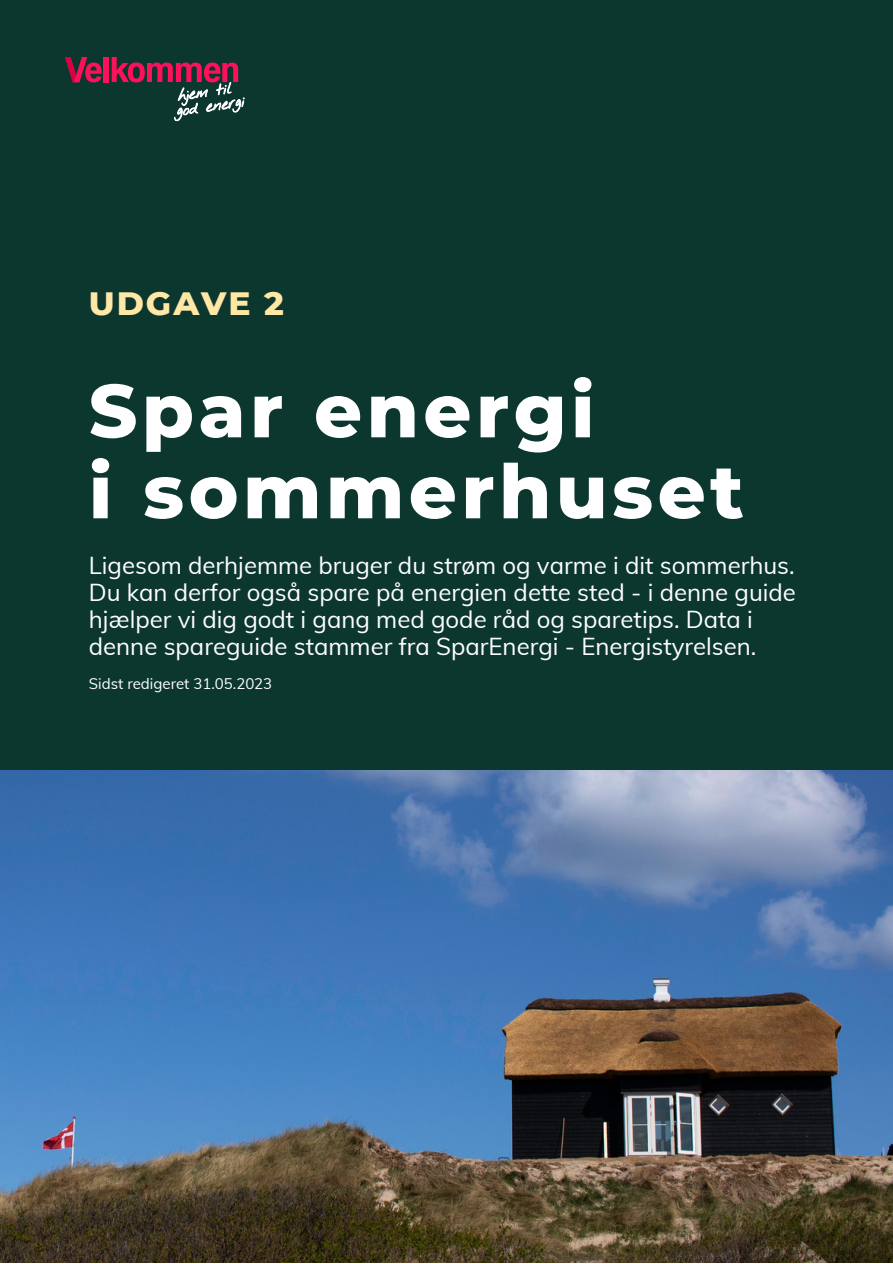
<style>
.page{position:relative;width:893px;height:1264px;background:#fff}
.page>*{position:absolute;margin:0;border:0;box-sizing:border-box;transform-origin:0 0}
.t1{font:800 75px "Montserrat";letter-spacing:.06em;color:#fff}
.t2{font:800 33px "Montserrat";letter-spacing:.06em;color:#ffe7a5}
.t3{font:24px/27px "Muli";color:#fff}
.t4{font:15px "Muli";color:#fff}
</style>
<div class="page">
<div style="left:0;top:0;width:892px;height:1262px;background:#0c372f"></div>
<img style="left:0;top:770px;width:892px;height:492px">
<svg style="left:65px;top:57px;width:37px;height:25px"></svg>
<div style="left:104px;top:57px;width:5px;height:25px;background:#ff105a"></div>
<svg style="left:112px;top:57px;width:132px;height:64px"></svg>
<p class="t2" style="left:89px;top:283px;width:197px">UDGAVE 2</p>
<p class="t1" style="left:89px;top:365px;width:507px">Spar energi</p>
<p class="t1" style="left:89px;top:445px;width:656px">i sommerhuset</p>
<p class="t3" style="left:89px;top:551px;width:708px">Ligesom derhjemme bruger du strøm og varme i dit sommerhus.<br>Du kan derfor også spare på energien dette sted - i denne guide hjælper vi dig godt i gang med gode råd og sparetips. Data i denne spareguide stammer fra SparEnergi - Energistyrelsen.</p>
<p class="t4" style="left:89px;top:673px;width:185px">Sidst redigeret 31.05.2023</p>
</div>
